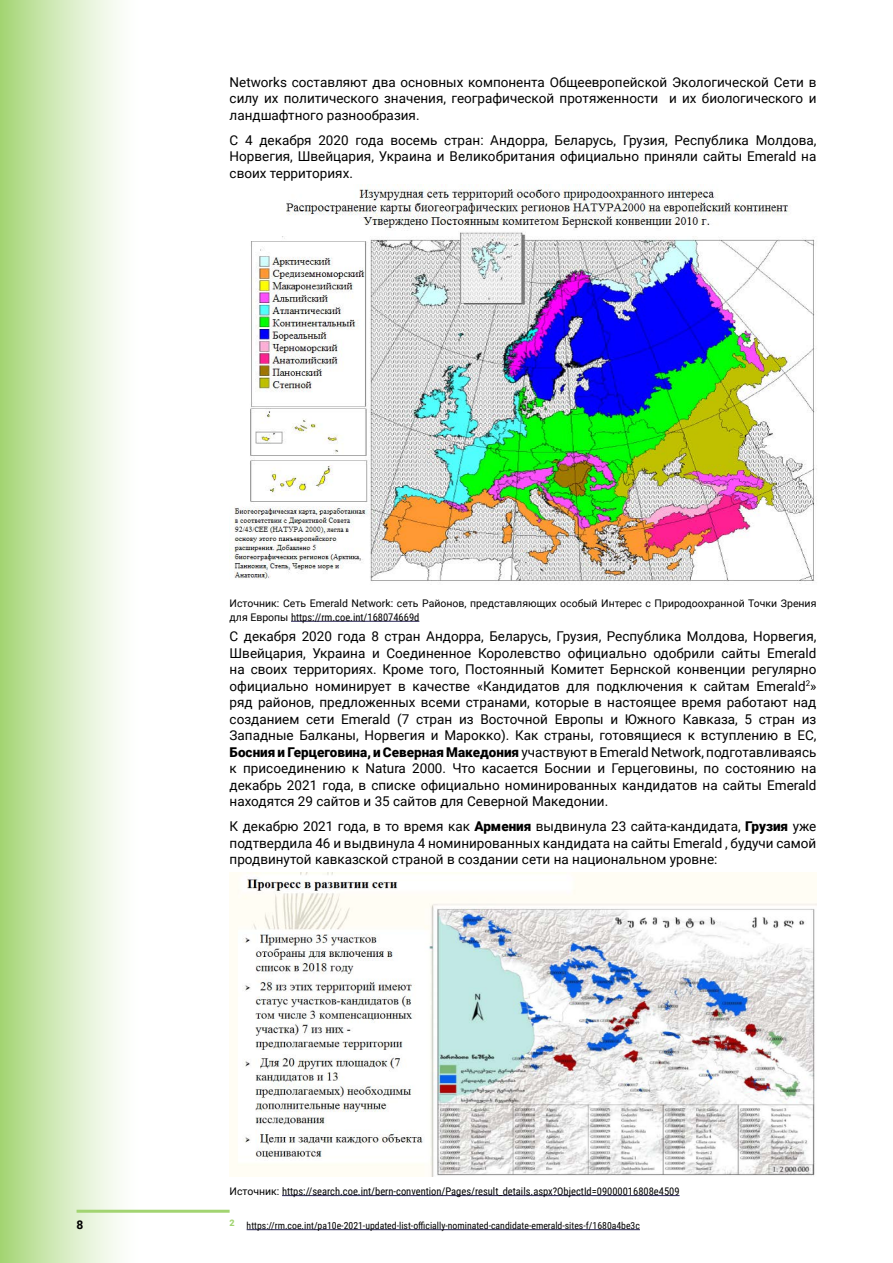
<style>
.page{position:relative;width:893px;height:1263px;background:#fff}
.page>*{position:absolute;margin:0;border:0;box-sizing:border-box;transform-origin:0 0}
.t1{font:13.5px/16.5px "Roboto";color:#000;text-align:justify}
.t2{font:700 12px "Roboto";color:#000}
.t3{font:10.5px "Roboto Condensed";color:#000}
.t4{font:10.5px "Roboto";color:#000}
.t5{font:9.75px "Roboto Condensed";color:#000}
.s1{font-family:"Roboto"}
.s2{font-weight:900}
</style>
<div class="page">
<div style="left:0;top:0;width:140px;height:1263px;background:linear-gradient(to right,#a9d77b,#fff)"></div>
<hr style="left:291px;top:621px;width:128px;height:1px;background:#262255">
<hr style="left:282px;top:1195px;width:397px;height:1px;background:#262255">
<img style="left:231px;top:184px;width:584px;height:397px">
<img style="left:230px;top:872px;width:586px;height:304px">
<hr style="left:77px;top:1210px;width:153px;height:3px;background:#a2d471">
<hr style="left:247px;top:1229px;width:393px;height:1px;background:#262255">
<p class="t1" style="left:230px;top:73px;width:588px">Networks составляют два основных компонента Общеевропейской Экологической Сети в силу их политического значения, географической протяженности и их биологического и ландшафтного разнообразия.</p>
<p class="t1" style="left:230px;top:131px;width:588px">С 4 декабря 2020 года восемь стран: Андорра, Беларусь, Грузия, Республика Молдова, Норвегия, Швейцария, Украина и Великобритания официально приняли сайты Emerald на своих территориях.</p>
<p class="t2" style="left:77px;top:1216px;width:8px">8</p>
<p class="t4" style="left:230px;top:596px;width:588px">Источник: Сеть Emerald Network: сеть Районов, представляющих особый Интерес с Природоохранной Точки Зрения</p>
<p class="t3" style="left:230px;top:609px;width:191px"><span class="s1">для Европы</span> https://rm.coe.int/168074669d</p>
<p class="t1" style="left:230px;top:628px;width:588px">С декабря 2020 года 8 стран Андорра, Беларусь, Грузия, Республика Молдова, Норвегия, Швейцария, Украина и Соединенное Королевство официально одобрили сайты Emerald на своих территориях. Кроме того, Постоянный Комитет Бернской конвенции регулярно официально номинирует в качестве «Кандидатов для подключения к сайтам Emerald<sup>2</sup>» ряд районов, предложенных всеми странами, которые в настоящее время работают над созданием сети Emerald (7 стран из Восточной Европы и Южного Кавказа, 5 стран из Западные Балканы, Норвегия и Марокко). Как страны, готовящиеся к вступлению в ЕС, <span class="s2">Босния и Герцеговина, и Северная Македония</span> участвуют в Emerald Network, подготавливаясь к присоединению к Natura 2000. Что касается Боснии и Герцеговины, по состоянию на декабрь 2021 года, в списке официально номинированных кандидатов на сайты Emerald находятся 29 сайтов и 35 сайтов для Северной Македонии.</p>
<p class="t1" style="left:230px;top:818px;width:588px">К декабрю 2021 года, в то время как <span class="s2">Армения</span> выдвинула 23 сайта-кандидата, <span class="s2">Грузия</span> уже подтвердила 46 и выдвинула 4 номинированных кандидата на сайты Emerald , будучи самой продвинутой кавказской страной в создании сети на национальном уровне:</p>
<p class="t3" style="left:230px;top:1184px;width:451px"><span class="s1">Источник:</span> https://search.coe.int/bern-convention/Pages/result_details.aspx?ObjectId=09000016808e4509</p>
<p class="t5" style="left:230px;top:1219px;width:412px"><sup>2</sup> https://rm.coe.int/pa10e-2021-updated-list-officially-nominated-candidate-emerald-sites-f/1680a4be3c</p>
</div>
